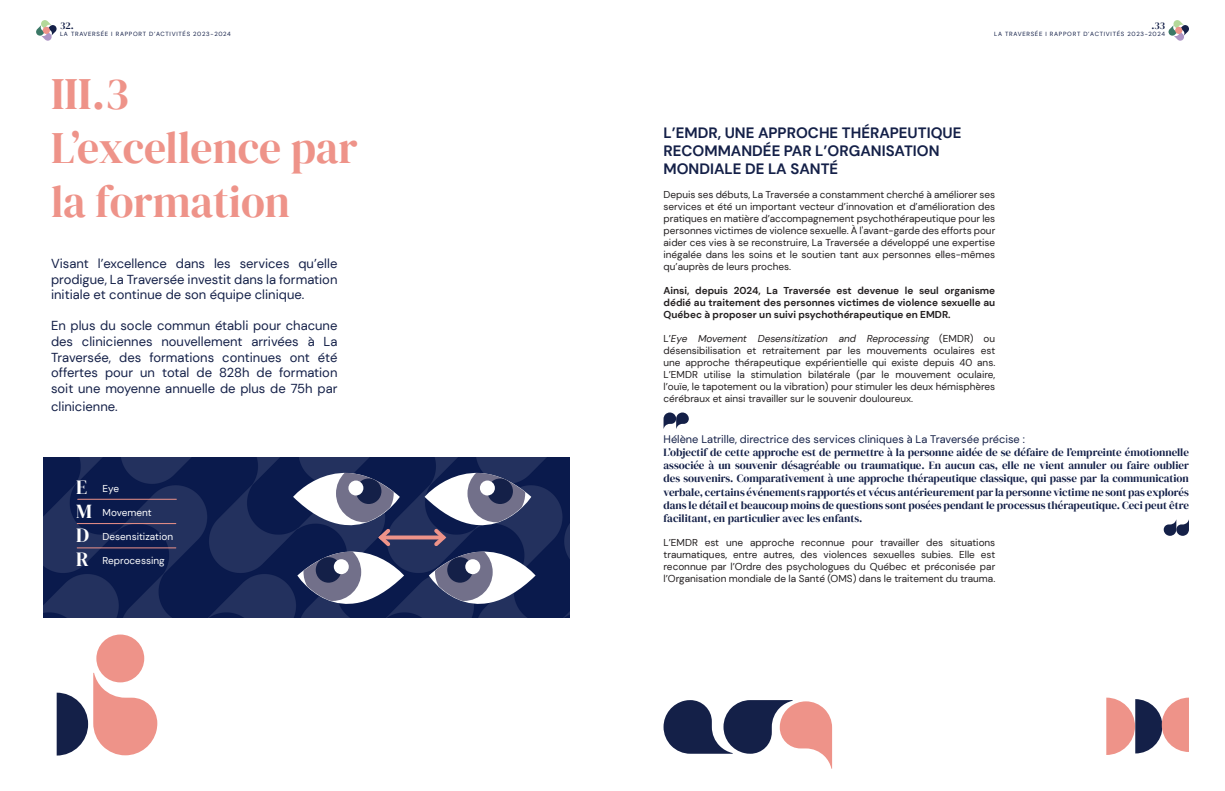
<style>
.page{position:relative;width:1225px;height:791px;background:#fff}
.page>*{position:absolute;margin:0;border:0;box-sizing:border-box;transform-origin:0 0}
.t1{font:45px/54px "DM Serif Display";color:#ee9389}
.t2{font:20px "DM Serif Display";color:#fff}
.t3{font:700 15px/18px "DM Sans";color:#142048}
.t4{font:13px/15.6px "DM Sans";color:#142048;text-align:justify}
.t5{font:11px/13.2px "DM Serif Display";color:#142048;text-align:justify}
.t6{font:11px "DM Sans";color:#142048}
.t7{font:10px/12px "DM Sans";color:#231f20;text-align:justify}
.t8{font:700 10px/12px "DM Sans";color:#231f20;text-align:justify}
.t9{font:10px "DM Sans";color:#fff}
.t10{font:10px "DM Serif Display";color:#142048}
.t11{font:6px "DM Sans";letter-spacing:.12em;color:#142048}
.s1{font-style:italic}
</style>
<div class="page">
<svg style="left:36px;top:20px;width:21px;height:21px"></svg>
<div style="left:43px;top:27px;width:7px;height:7px;background:#ee9389;border-radius:50%"></div>
<svg style="left:1168px;top:20px;width:21px;height:21px"></svg>
<div style="left:1175px;top:27px;width:7px;height:7px;background:#ee9389;border-radius:50%"></div>
<img style="left:43px;top:458px;width:526px;height:159px">
<svg style="left:404px;top:535px;width:20px;height:4px"></svg>
<svg style="left:293px;top:457px;width:111px;height:161px"></svg>
<svg style="left:424px;top:457px;width:111px;height:161px"></svg>
<svg style="left:1163px;top:519px;width:26px;height:17px"></svg>
<svg style="left:663px;top:412px;width:26px;height:17px"></svg>
<div style="left:96px;top:634px;width:48px;height:48px;background:#ee9389;border-radius:50%"></div>
<svg style="left:57px;top:673px;width:100px;height:82px"></svg>
<hr style="left:78px;top:499px;width:98px;height:1px;background:#ee9389">
<hr style="left:77px;top:523px;width:99px;height:1px;background:#ee9389">
<hr style="left:77px;top:547px;width:99px;height:1px;background:#ee9389">
<svg style="left:1106px;top:698px;width:83px;height:57px"></svg>
<svg style="left:663px;top:700px;width:169px;height:69px"></svg>
<p class="t10" style="left:60px;top:20px;width:15px">32.</p>
<p class="t11" style="left:60px;top:30px;width:172px">LA TRAVERSÉE I RAPPORT D’ACTIVITÉS 2023-2024</p>
<p class="t1" style="left:51px;top:67px;width:308px">III.3<br>L’excellence par la formation</p>
<p class="t4" style="left:51px;top:256px;width:288px">Visant l’excellence dans les services qu’elle prodigue, La Traversée investit dans la formation initiale et continue de son équipe clinique.</p>
<p class="t4" style="left:51px;top:318px;width:288px">En plus du socle commun établi pour chacune des cliniciennes nouvellement arrivées à La Traversée, des formations continues ont été offertes pour un total de 828h de formation soit une moyenne annuelle de plus de 75h par</p>
<p class="t4" style="left:51px;top:398px;width:68px">clinicienne.</p>
<p class="t2" style="left:76px;top:475px;width:13px">E</p>
<p class="t2" style="left:76px;top:499px;width:17px">M</p>
<p class="t2" style="left:76px;top:523px;width:14px">D</p>
<p class="t2" style="left:76px;top:547px;width:14px">R</p>
<p class="t9" style="left:103px;top:482px;width:18px">Eye</p>
<p class="t9" style="left:103px;top:506px;width:51px">Movement</p>
<p class="t9" style="left:103px;top:530px;width:72px">Desensitization</p>
<p class="t9" style="left:103px;top:554px;width:63px">Reprocessing</p>
<p class="t10" style="left:1151px;top:19px;width:15px">.33</p>
<p class="t11" style="left:994px;top:30px;width:172px">LA TRAVERSÉE I RAPPORT D’ACTIVITÉS 2023-2024</p>
<p class="t3" style="left:663px;top:124px;width:299px">L’EMDR, UNE APPROCHE THÉRAPEUTIQUE<br>RECOMMANDÉE PAR L’ORGANISATION<br>MONDIALE DE LA SANTÉ</p>
<p class="t7" style="left:663px;top:189px;width:333px">Depuis ses débuts, La Traversée a constamment cherché à améliorer ses services et été un important vecteur d’innovation et d’amélioration des pratiques en matière d’accompagnement psychothérapeutique pour les personnes victimes de violence sexuelle. À l'avant-garde des efforts pour aider ces vies à se reconstruire, La Traversée a développé une expertise inégalée dans les soins et le soutien tant aux personnes elles-mêmes qu’auprès de leurs proches.</p>
<p class="t8" style="left:663px;top:285px;width:333px">Ainsi, depuis 2024, La Traversée est devenue le seul organisme dédié au traitement des personnes victimes de violence sexuelle au Québec à proposer un suivi psychothérapeutique en EMDR.</p>
<p class="t7" style="left:663px;top:333px;width:333px">L’<span class="s1">Eye Movement Desensitization and Reprocessing</span> (EMDR) ou désensibilisation et retraitement par les mouvements oculaires est une approche thérapeutique expérientielle qui existe depuis 40 ans.<br>L’EMDR utilise la stimulation bilatérale (par le mouvement oculaire, l’ouïe, le tapotement ou la vibration) pour stimuler les deux hémisphères cérébraux et ainsi travailler sur le souvenir douloureux.</p>
<p class="t6" style="left:663px;top:432px;width:363px">Hélène Latrille, directrice des services cliniques à La Traversée précise :</p>
<p class="t5" style="left:663px;top:446px;width:527px">L’objectif de cette approche est de permettre à la personne aidée de se défaire de l’empreinte émotionnelle associée à un souvenir désagréable ou traumatique. En aucun cas, elle ne vient annuler ou faire oublier des souvenirs. Comparativement à une approche thérapeutique classique, qui passe par la communication verbale, certains événements rapportés et vécus antérieurement par la personne victime ne sont pas explorés dans le détail et beaucoup moins de questions sont posées pendant le processus thérapeutique. Ceci peut être facilitant, en particulier avec les enfants.</p>
<p class="t7" style="left:663px;top:537px;width:333px">L’EMDR est une approche reconnue pour travailler des situations traumatiques, entre autres, des violences sexuelles subies. Elle est reconnue par l’Ordre des psychologues du Québec et préconisée par l’Organisation mondiale de la Santé (OMS) dans le traitement du trauma.</p>
</div>
